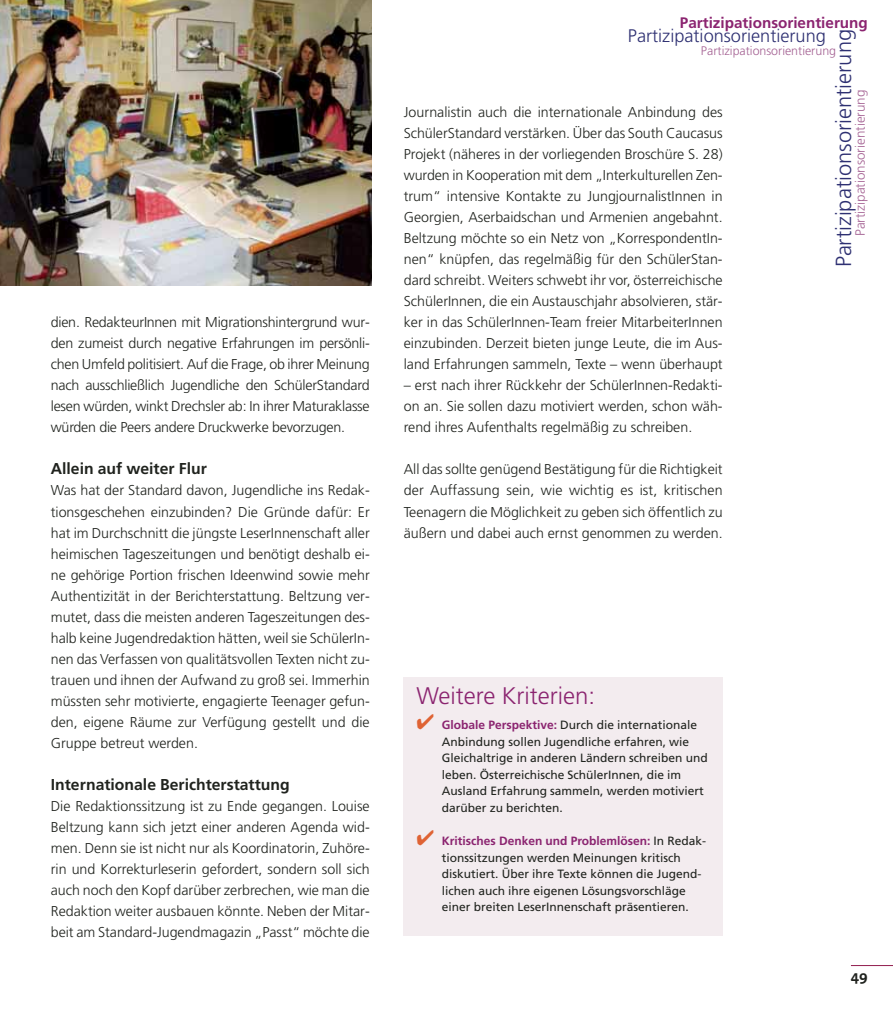
<style>
.page{position:relative;width:893px;height:1021px;background:#fff}
.page>*{position:absolute;margin:0;border:0;box-sizing:border-box;transform-origin:0 0}
.t1{font:300 24px "Frutiger";color:#8b2470}
.t2{font:300 21.9px "Frutiger";color:#2e3072}
.t3{font:300 18.15px "Frutiger";color:#2e3072}
.t4{font:700 15.75px "Frutiger";color:#20231e}
.t5{font:700 15.3px "Frutiger";color:#8b2470}
.t6{font:700 15px "The Sans";color:#20231e}
.t7{font:300 14.25px/21px "Frutiger";color:#20231e;text-align:justify}
.t8{font:300 13.5px "Frutiger";color:#a56394}
.t9{font:300 12.45px "Frutiger";color:#a56394}
.t10{font:12px/16.5px "Frutiger";color:#20231e}
.s1{color:#df6334}
.s2{font-weight:700;color:#8b2470}
</style>
<div class="page">
<hr style="left:851px;top:965px;width:42px;height:1px;background:#921e4f">
<div style="left:404px;top:677px;width:319px;height:259px;background:#f3ecef"></div>
<img style="left:0;top:0;width:372px;height:285px">
<p class="t7" style="left:51px;top:313px;width:320px">dien. RedakteurInnen mit Migrationshintergrund wur&shy;den zumeist durch negative Erfahrungen im persönli&shy;chen Umfeld politisiert. Auf die Frage, ob ihrer Meinung nach ausschließlich Jugendliche den SchülerStandard lesen würden, winkt Drechsler ab: In ihrer Maturaklasse würden die Peers andere Druckwerke bevorzugen.</p>
<p class="t4" style="left:51px;top:462px;width:157px">Allein auf weiter Flur</p>
<p class="t7" style="left:51px;top:481px;width:320px">Was hat der Standard davon, Jugendliche ins Redak&shy;tionsgeschehen einzubinden? Die Gründe dafür: Er hat im Durchschnitt die jüngste LeserInnenschaft aller heimischen Tageszeitungen und benötigt deshalb ei&shy;ne gehörige Portion frischen Ideenwind sowie mehr Authentizität in der Berichterstattung. Beltzung ver&shy;mutet, dass die meisten anderen Tageszeitungen des&shy;halb keine Jugendredaktion hätten, weil sie SchülerIn&shy;nen das Verfassen von qualitätsvollen Texten nicht zu&shy;trauen und ihnen der Aufwand zu groß sei. Immerhin müssten sehr motivierte, engagierte Teenager gefun&shy;den, eigene Räume zur Verfügung gestellt und die Gruppe betreut werden.</p>
<p class="t4" style="left:51px;top:777px;width:240px">Internationale Berichterstattung</p>
<p class="t7" style="left:51px;top:796px;width:320px">Die Redaktionssitzung ist zu Ende gegangen. Louise Beltzung kann sich jetzt einer anderen Agenda wid&shy;men. Denn sie ist nicht nur als Koordinatorin, Zuhöre&shy;rin und Korrekturleserin gefordert, sondern soll sich auch noch den Kopf darüber zerbrechen, wie man die Redaktion weiter ausbauen könnte. Neben der Mitar&shy;beit am Standard-Jugendmagazin „Passt“ möchte die</p>
<p class="t5" style="left:680px;top:17px;width:190px">Partizipationsorientierung</p>
<p class="t9" style="left:701px;top:45px;width:137px">Partizipationsorientierung</p>
<p class="t3" style="left:628px;top:29px;width:200px">Partizipationsorientierung</p>
<h2 class="t2" style="left:835px;top:267px;width:240px;rotate:-90deg">Partizipationsorientierung</h2>
<p class="t8" style="left:855px;top:236px;width:148px;rotate:-90deg">Partizipationsorientierung</p>
<p class="t7" style="left:404px;top:103px;width:320px">Journalistin auch die internationale Anbindung des SchülerStandard verstärken. Über das South Caucasus Projekt (näheres in der vorliegenden Broschüre S. 28) wurden in Kooperation mit dem „Interkulturellen Zen&shy;trum“ intensive Kontakte zu JungjournalistInnen in Georgien, Aserbaidschan und Armenien angebahnt.<br>Beltzung möchte so ein Netz von „KorrespondentIn&shy;nen“ knüpfen, das regelmäßig für den SchülerStan&shy;dard schreibt. Weiters schwebt ihr vor, österreichische SchülerInnen, die ein Austauschjahr absolvieren, stär&shy;ker in das SchülerInnen-Team freier MitarbeiterInnen einzubinden. Derzeit bieten junge Leute, die im Aus&shy;land Erfahrungen sammeln, Texte – wenn überhaupt</p>
<p class="t7" style="left:404px;top:376px;width:320px">– erst nach ihrer Rückkehr der SchülerInnen-Redakti&shy;on an. Sie sollen dazu motiviert werden, schon wäh&shy;rend ihres Aufenthalts regelmäßig zu schreiben.</p>
<p class="t7" style="left:404px;top:460px;width:320px">All das sollte genügend Bestätigung für die Richtigkeit der Auffassung sein, wie wichtig es ist, kritischen Teenagern die Möglichkeit zu geben sich öffentlich zu äußern und dabei auch ernst genommen zu werden.</p>
<h1 class="t1" style="left:416px;top:686px;width:180px">Weitere Kriterien:</h1>
<p class="t10" style="left:442px;top:718px;width:267px;text-indent:-26px"><span class="s1">✔</span> <span class="s2">Globale Perspektive:</span> Durch die internationale Anbindung sollen Jugendliche erfahren, wie Gleichaltrige in anderen Ländern schreiben und leben. Österreichische SchülerInnen, die im Ausland Erfahrung sammeln, werden motiviert darüber zu berichten.</p>
<p class="t10" style="left:442px;top:833px;width:266px;text-indent:-26px"><span class="s1">✔</span> <span class="s2">Kritisches Denken und Problemlösen:</span> In Redak&shy;tionssitzungen werden Meinungen kritisch diskutiert. Über ihre Texte können die Jugend&shy;lichen auch ihre eigenen Lösungsvorschläge einer breiten LeserInnenschaft präsentieren.</p>
<p class="t6" style="left:851px;top:968px;width:19px">49</p>
</div>
